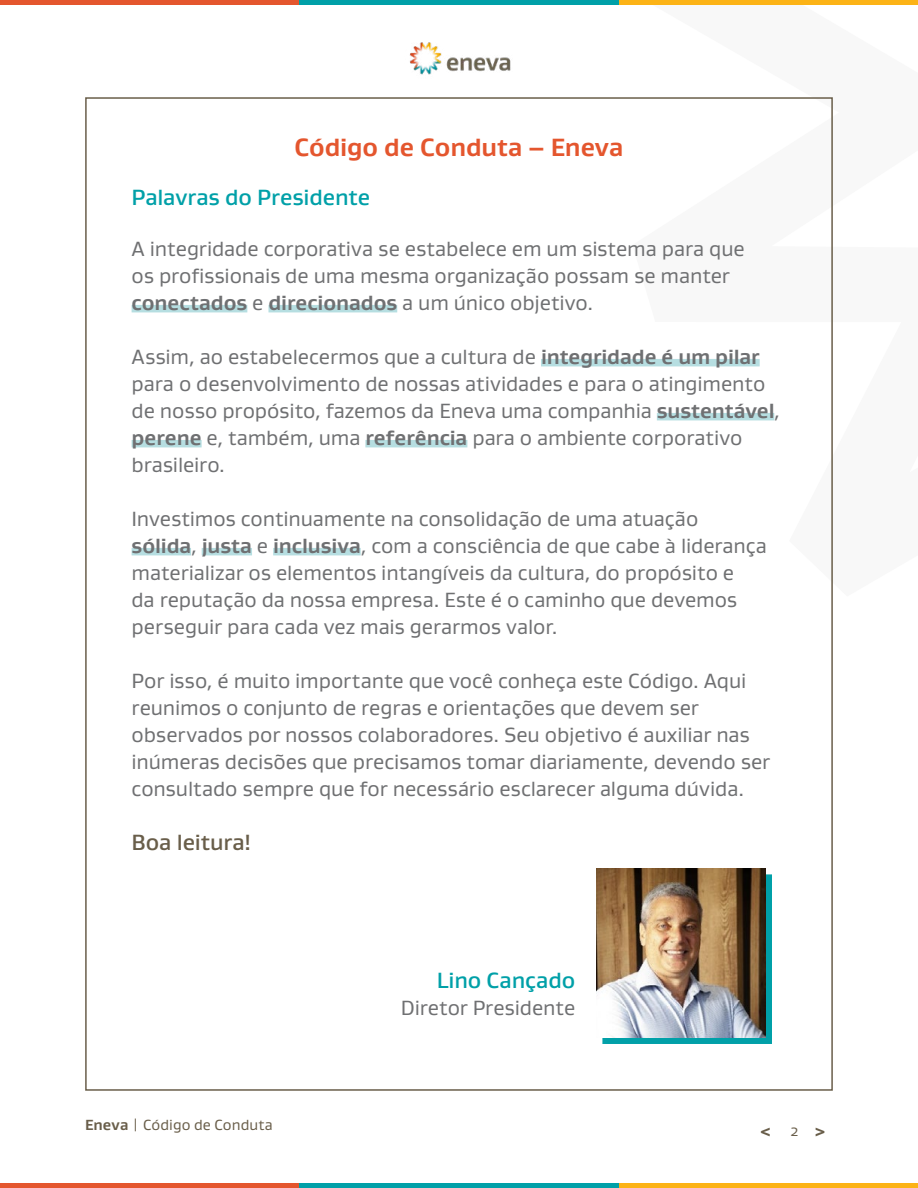
<style>
.page{position:relative;width:918px;height:1188px;background:#fff}
.page>*{position:absolute;margin:0;border:0;box-sizing:border-box;transform-origin:0 0}
.t1{font:700 25.5px "Gustan";letter-spacing:-.005em;color:#e4562e}
.t2{font:500 22.5px "Gustan";letter-spacing:-.005em;color:#00a0a8}
.t3{font:500 22.5px "Gustan";letter-spacing:-.005em;color:#695e4a}
.t4{font:21px/27px "Gustan";letter-spacing:-.005em;color:#6f7072}
.t5{font:15px "Gustan";letter-spacing:.005em;color:#695e4a}
.t6{font:800 15px "Gustan";color:#695e4a}
.s1{font-weight:700}
</style>
<div class="page">
<img style="left:410px;top:42px;width:101px;height:33px">
<div style="left:0;top:1183px;width:299px;height:5px;background:#e4562e"></div>
<div style="left:299px;top:1183px;width:320px;height:5px;background:#00a0a8"></div>
<div style="left:619px;top:1183px;width:299px;height:5px;background:#fcb316"></div>
<div style="left:0;top:0;width:299px;height:5px;background:#e4562e"></div>
<div style="left:299px;top:0;width:320px;height:5px;background:#00a0a8"></div>
<div style="left:619px;top:0;width:299px;height:5px;background:#fcb316"></div>
<div style="left:132px;top:305px;width:115px;height:7px;background:#b6dee1"></div>
<div style="left:268px;top:305px;width:129px;height:7px;background:#b6dee1"></div>
<div style="left:541px;top:359px;width:219px;height:7px;background:#b6dee1"></div>
<div style="left:657px;top:413px;width:117px;height:7px;background:#b6dee1"></div>
<div style="left:132px;top:440px;width:70px;height:7px;background:#b6dee1"></div>
<div style="left:365px;top:440px;width:102px;height:7px;background:#b6dee1"></div>
<div style="left:132px;top:548px;width:59px;height:7px;background:#b6dee1"></div>
<div style="left:202px;top:548px;width:50px;height:7px;background:#b6dee1"></div>
<div style="left:273px;top:548px;width:88px;height:7px;background:#b6dee1"></div>
<div style="left:602px;top:874px;width:169px;height:170px;background:#00a0a8"></div>
<img style="left:597px;top:869px;width:168px;height:169px">
<p class="t1" style="left:295px;top:130px;width:330px">Código de Conduta – Eneva</p>
<p class="t2" style="left:132px;top:183px;width:240px">Palavras do Presidente</p>
<p class="t4" style="left:132px;top:235px;width:615px">A integridade corporativa se estabelece em um sistema para que os profissionais de uma mesma organização possam se manter <span class="s1">conectados</span> e <span class="s1">direcionados</span> a um único objetivo.</p>
<p class="t4" style="left:132px;top:343px;width:650px">Assim, ao estabelecermos que a cultura de <span class="s1">integridade é um pilar </span>para o desenvolvimento de nossas atividades e para o atingimento de nosso propósito, fazemos da Eneva uma companhia <span class="s1">sustentável</span>, <span class="s1">perene</span> e, também, uma <span class="s1">referência</span> para o ambiente corporativo brasileiro.</p>
<p class="t4" style="left:132px;top:505px;width:637px">Investimos continuamente na consolidação de uma atuação <span class="s1">sólida</span>, <span class="s1">justa</span> e <span class="s1">inclusiva</span>, com a consciência de que cabe à liderança materializar os elementos intangíveis da cultura, do propósito e<br>da reputação da nossa empresa. Este é o caminho que devemos perseguir para cada vez mais gerarmos valor.</p>
<p class="t4" style="left:132px;top:667px;width:640px">Por isso, é muito importante que você conheça este Código. Aqui reunimos o conjunto de regras e orientações que devem ser observados por nossos colaboradores. Seu objetivo é auxiliar nas inúmeras decisões que precisamos tomar diariamente, devendo ser consultado sempre que for necessário esclarecer alguma dúvida.</p>
<p class="t3" style="left:132px;top:828px;width:121px">Boa leitura!</p>
<p class="t2" style="left:437px;top:966px;width:140px">Lino Cançado</p>
<p class="t4" style="left:401px;top:994px;width:176px">Diretor Presidente</p>
<p class="t5" style="left:85px;top:1115px;width:189px"><span class="s1">Eneva</span> | Código de Conduta</p>
<p class="t6" style="left:761px;top:1121px;width:12px">&lt;</p>
<p class="t6" style="left:815px;top:1121px;width:12px">&gt;</p>
<p class="t5" style="left:791px;top:1121px;width:10px">2</p>
</div>
